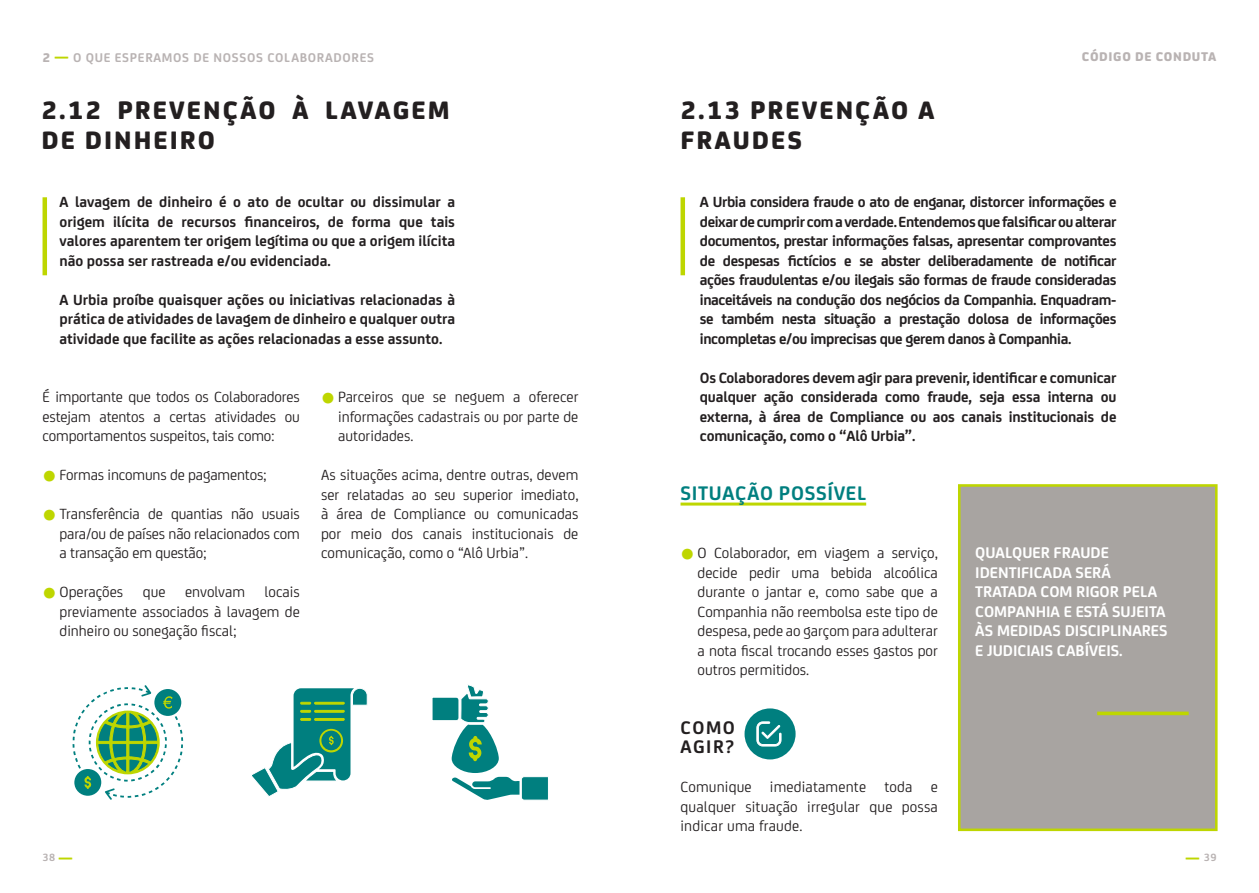
<style>
.page{position:relative;width:1259px;height:893px;background:#fff}
.page>*{position:absolute;margin:0;border:0;box-sizing:border-box;transform-origin:0 0}
.texto{font:800 27px/29.2px "FS Joey Pro";letter-spacing:.075em;color:#231f20}
.sub_titulo_verde{font:700 21px "FS Joey Pro";letter-spacing:.03em;color:#007f7f}
.sub_titulo{font:700 19.5px/19.5px "FS Joey Pro";letter-spacing:.08em;color:#231f20}
.destaque_branco_CX_A{font:700 16.5px/19.5px "FS Joey Pro";color:#fff}
.texto_bold{font:700 15.75px/19.5px "FS Joey Pro";letter-spacing:-.01em;color:#231f20;text-align:justify}
.texto-2{font:15.75px/19.5px "FS Joey Pro";color:#231f20;text-align:justify}
.t1{font:700 13.5px "FS Joey Pro";letter-spacing:.05em;color:#b9b3b3}
.t2{font:800 13.5px "FS Joey Pro";letter-spacing:.05em;color:#b9b3b3}
.t3{font:700 11.25px "FS Joey Pro";color:#b9b3b3}
.s1{font-weight:800}
.s2{font-weight:800;color:#bed600}
.s3{font-weight:700;font-size:45px;color:#bed600}
.s4{font-weight:800;font-size:13.5px;color:#bed600}
</style>
<div class="page">
<div style="left:958px;top:484px;width:259px;height:347px;background:#a8a4a1;border:3px solid #bed600"></div>
<hr style="left:43px;top:197px;width:4px;height:78px;background:#bed600">
<div style="left:680px;top:197px;width:5px;height:78px;background:#bed600"></div>
<hr style="left:680px;top:503px;width:186px;height:3px;background:#bed600">
<div style="left:744px;top:708px;width:51px;height:51px;background:#007f7f;border-radius:50%"></div>
<svg style="left:756px;top:721px;width:26px;height:26px"></svg>
<svg style="left:432px;top:684px;width:116px;height:117px"></svg>
<svg style="left:73px;top:685px;width:110px;height:115px"></svg>
<svg style="left:251px;top:688px;width:117px;height:109px"></svg>
<hr style="left:1097px;top:712px;width:91px;height:3px;background:#bed600">
<p class="t1" style="left:43px;top:48px;width:333px"><span class="s1">2</span> <span class="s2">—</span> O QUE ESPERAMOS DE NOSSOS COLABORADORES</p>
<p class="t2" style="left:1082px;top:46px;width:136px">CÓDIGO DE CONDUTA</p>
<p class="texto" style="left:41px;top:94px;width:410px">2.12 PREVENÇÃO À LAVAGEM<br>DE DINHEIRO</p>
<p class="texto_bold" style="left:60px;top:191px;width:397px">A lavagem de dinheiro é o ato de ocultar ou dissimular a origem ilícita de recursos financeiros, de forma que tais valores aparentem ter origem legítima ou que a origem ilícita não possa ser rastreada e/ou evidenciada.</p>
<p class="texto_bold" style="left:60px;top:289px;width:397px">A Urbia proíbe quaisquer ações ou iniciativas relacionadas à prática de atividades de lavagem de dinheiro e qualquer outra atividade que facilite as ações relacionadas a esse assunto.</p>
<p class="texto-2" style="left:43px;top:386px;width:259px">É importante que todos os Colaboradores estejam atentos a certas atividades ou comportamentos suspeitos, tais como:</p>
<p class="texto-2" style="left:43px;top:464px;width:226px"><span class="s3">•</span> Formas incomuns de pagamentos;</p>
<p class="texto-2" style="left:60px;top:503px;width:242px;text-indent:-17px"><span class="s3">•</span> Transferência de quantias não usuais para/ou de países não relacionados com a transação em questão;</p>
<p class="texto-2" style="left:60px;top:581px;width:242px;text-indent:-17px"><span class="s3">•</span> Operações que envolvam locais previamente associados à lavagem de dinheiro ou sonegação fiscal;</p>
<p class="texto-2" style="left:338px;top:386px;width:242px;text-indent:-17px"><span class="s3">•</span> Parceiros que se neguem a oferecer informações cadastrais ou por parte de autoridades.</p>
<p class="texto-2" style="left:321px;top:464px;width:259px">As situações acima, dentre outras, devem ser relatadas ao seu superior imediato, à área de Compliance ou comunicadas por meio dos canais institucionais de comunicação, como o “Alô Urbia”.</p>
<p class="texto" style="left:680px;top:94px;width:256px">2.13 PREVENÇÃO A<br>FRAUDES</p>
<p class="texto_bold" style="left:700px;top:191px;width:418px">A Urbia considera fraude o ato de enganar, distorcer informações e deixar de cumprir com a verdade. Entendemos que falsificar ou alterar documentos, prestar informações falsas, apresentar comprovantes de despesas fictícios e se abster deliberadamente de notificar ações fraudulentas e/ou ilegais são formas de fraude consideradas inaceitáveis na condução dos negócios da Companhia. Enquadram&shy;se também nesta situação a prestação dolosa de informações incompletas e/ou imprecisas que gerem danos à Companhia.</p>
<p class="texto_bold" style="left:700px;top:367px;width:418px">Os Colaboradores devem agir para prevenir, identificar e comunicar qualquer ação considerada como fraude, seja essa interna ou externa, à área de Compliance ou aos canais institucionais de comunicação, como o “Alô Urbia”.</p>
<p class="sub_titulo_verde" style="left:680px;top:477px;width:187px">SITUAÇÃO POSSÍVEL</p>
<p class="texto-2" style="left:697px;top:542px;width:242px;text-indent:-17px"><span class="s3">•</span> O Colaborador, em viagem a serviço, decide pedir uma bebida alcoólica durante o jantar e, como sabe que a Companhia não reembolsa este tipo de despesa, pede ao garçom para adulterar a nota fiscal trocando esses gastos por outros permitidos.</p>
<p class="sub_titulo" style="left:680px;top:716px;width:56px">COMO<br>AGIR?</p>
<p class="texto-2" style="left:680px;top:776px;width:259px">Comunique imediatamente toda e qualquer situação irregular que possa indicar uma fraude.</p>
<p class="destaque_branco_CX_A" style="left:975px;top:542px;width:194px">QUALQUER FRAUDE<br>IDENTIFICADA SERÁ<br>TRATADA COM RIGOR PELA<br>COMPANHIA E ESTÁ SUJEITA<br>ÀS MEDIDAS DISCIPLINARES<br>E JUDICIAIS CABÍVEIS.</p>
<p class="t3" style="left:43px;top:849px;width:31px">38 <span class="s4">—</span></p>
<p class="t3" style="left:1186px;top:849px;width:32px"><span class="s4">—</span> 39</p>
</div>
